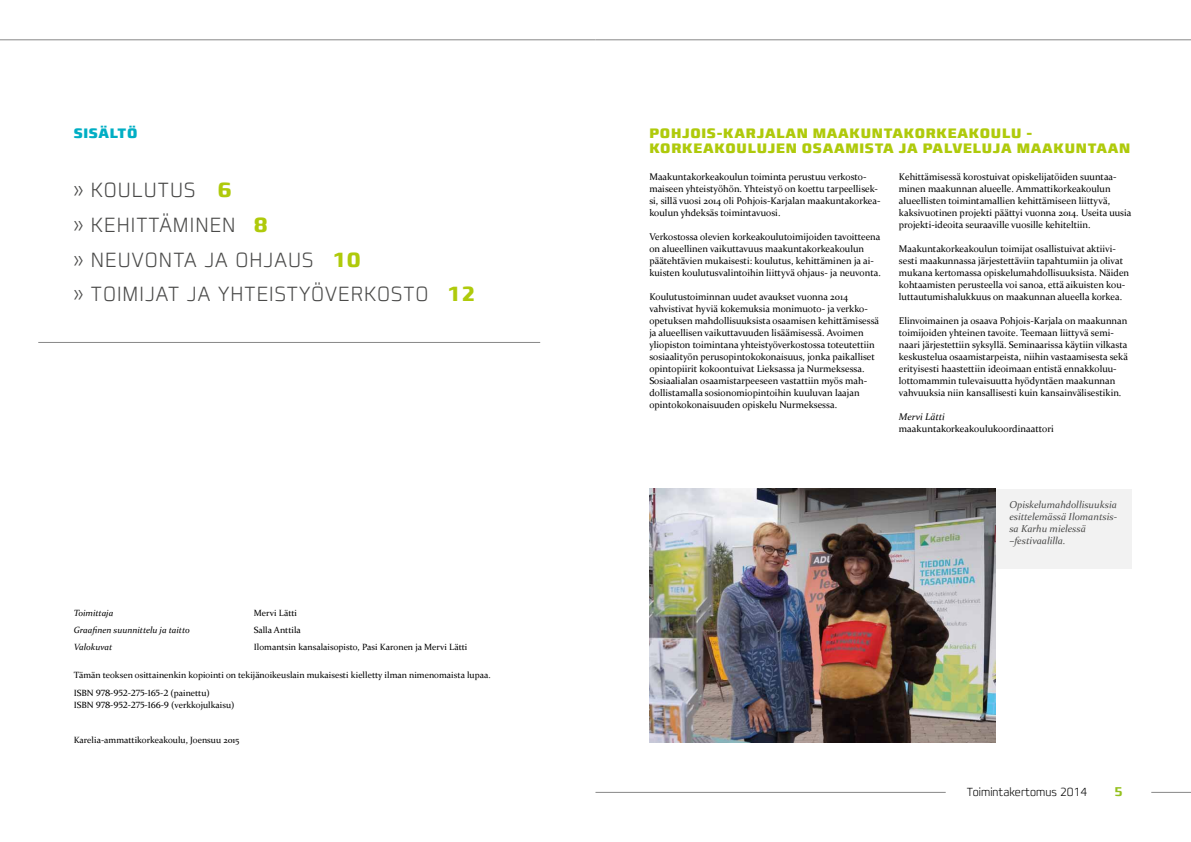
<style>
.page{position:relative;width:1191px;height:842px;background:#fff}
.page>*{position:absolute;margin:0;border:0;box-sizing:border-box;transform-origin:0 0}
.t1{font:200 condensed 21px/34.7px "Francker CYR";letter-spacing:.05em;color:#4a4a49}
.t2{font:800 condensed 14px "Francker CYR";letter-spacing:.05em;color:#afca0b}
.t3{font:800 condensed 14px "Francker CYR";letter-spacing:.05em;color:#00aec4}
.t4{font:13px "Francker CYR Condensed Smbold";color:#95c11f}
.t5{font:200 condensed 12px "Francker CYR";color:#000}
.t6{font:italic 10px/12px "Constantia";color:#4a4a49}
.t7{font:9.7px/12px "Constantia";color:#000}
.t8{font:italic 9.7px "Constantia";color:#000}
.t9{font:9px/17.7px "Constantia";color:#000}
.t10{font:italic 9px "Constantia";color:#000}
.s1{color:#474746}
.s2{font-weight:700;color:#afca0b}
</style>
<div class="page">
<hr style="left:595px;top:792px;width:350px;height:1px;background:#878787">
<hr style="left:0;top:40px;width:595px;height:1px;background:#878787">
<hr style="left:595px;top:40px;width:596px;height:1px;background:#878787">
<hr style="left:1151px;top:792px;width:40px;height:1px;background:#878787">
<hr style="left:38px;top:342px;width:502px;height:1px;background:#878787">
<img style="left:649px;top:489px;width:346px;height:254px">
<div style="left:995px;top:489px;width:136px;height:79px;background:#f1f1f1"></div>
<h2 class="t3" style="left:74px;top:125px;width:65px">Sisältö</h2>
<h1 class="t1" style="left:74px;top:173px;width:403px"><span class="s1">» KOULUTUS</span> <span class="s2">6<br></span>» KEHITTÄMINEN <span class="s2">8<br></span>» NEUVONTA JA OHJAUS <span class="s2">10<br></span>» TOIMIJAT JA YHTEISTYÖVERKOSTO <span class="s2">12</span></h1>
<p class="t10" style="left:74px;top:607px;width:41px">Toimittaja</p>
<p class="t9" style="left:254px;top:604px;width:45px">Mervi Lätti</p>
<p class="t10" style="left:74px;top:624px;width:118px">Graafinen suunnittelu ja taitto</p>
<p class="t9" style="left:254px;top:621px;width:49px">Salla Anttila</p>
<p class="t10" style="left:74px;top:641px;width:40px">Valokuvat</p>
<p class="t9" style="left:254px;top:638px;width:215px">Ilomantsin kansalaisopisto, Pasi Karonen ja Mervi Lätti</p>
<p class="t9" style="left:74px;top:666px;width:418px">Tämän teoksen osittainenkin kopiointi on tekijänoikeuslain mukaisesti kielletty ilman nimenomaista lupaa.<br>ISBN 978-952-275-165-2 (painettu)</p>
<p class="t9" style="left:74px;top:695px;width:162px">ISBN 978-952-275-166-9 (verkkojulkaisu)</p>
<p class="t9" style="left:74px;top:731px;width:167px">Karelia-ammattikorkeakoulu, Joensuu 2015</p>
<h2 class="t2" style="left:649px;top:125px;width:21px">POHJOIS</h2>
<h2 class="t2" style="left:716px;top:125px;width:30px">-KARJALAN</h2>
<h2 class="t2" style="left:813px;top:125px;width:13px">MAA</h2>
<h2 class="t2" style="left:849px;top:125px;width:23px">KUNTA</h2>
<h2 class="t2" style="left:903px;top:125px;width:88px">KORKEAKOULU</h2>
<h2 class="t2" style="left:1026px;top:125px;width:7px">-</h2>
<h2 class="t2" style="left:649px;top:140px;width:88px">KORKEAKOULUJEN</h2>
<h2 class="t2" style="left:802px;top:140px;width:12px">OSAAMISTA</h2>
<h2 class="t2" style="left:899px;top:140px;width:75px">JA PALVELUJA</h2>
<h2 class="t2" style="left:1016px;top:140px;width:13px">MAA</h2>
<h2 class="t2" style="left:1053px;top:140px;width:23px">KUNTAAN</h2>
<p class="t7" style="left:649px;top:170px;width:233px">Maakuntakorkeakoulun toiminta perustuu verkosto&shy;maiseen yhteistyöhön. Yhteistyö on koettu tarpeellisek&shy;si, sillä vuosi 2014 oli Pohjois-Karjalan maakuntakorkea&shy;koulun yhdeksäs toimintavuosi.</p>
<p class="t7" style="left:649px;top:230px;width:233px">Verkostossa olevien korkeakoulutoimijoiden tavoitteena on alueellinen vaikuttavuus maakuntakorkeakoulun päätehtävien mukaisesti: koulutus, kehittäminen ja ai&shy;kuisten koulutusvalintoihin liittyvä ohjaus- ja neuvonta.</p>
<p class="t7" style="left:649px;top:290px;width:231px">Koulutustoiminnan uudet avaukset vuonna 2014 vahvistivat hyviä kokemuksia monimuoto- ja verkko&shy;opetuksen mahdollisuuksista osaamisen kehittämisessä ja alueellisen vaikuttavuuden lisäämisessä. Avoimen yliopiston toimintana yhteistyöverkostossa toteutettiin sosiaalityön perusopintokokonaisuus, jonka paikalliset opintopiirit kokoontuivat Lieksassa ja Nurmeksessa.<br>Sosiaalialan osaamistarpeeseen vastattiin myös mah&shy;dollistamalla sosionomiopintoihin kuuluvan laajan opintokokonaisuuden opiskelu Nurmeksessa.</p>
<p class="t7" style="left:899px;top:170px;width:234px">Kehittämisessä korostuivat opiskelijatöiden suuntaa&shy;minen maakunnan alueelle. Ammattikorkeakoulun alueellisten toimintamallien kehittämiseen liittyvä, kaksivuotinen projekti päättyi vuonna 2014. Useita uusia projekti-ideoita seuraaville vuosille kehiteltiin.</p>
<p class="t7" style="left:899px;top:242px;width:232px">Maakuntakorkeakoulun toimijat osallistuivat aktiivi&shy;sesti maakunnassa järjestettäviin tapahtumiin ja olivat mukana kertomassa opiskelumahdollisuuksista. Näiden kohtaamisten perusteella voi sanoa, että aikuisten kou&shy;luttautumishalukkuus on maakunnan alueella korkea.</p>
<p class="t7" style="left:899px;top:314px;width:230px">Elinvoimainen ja osaava Pohjois-Karjala on maakunnan toimijoiden yhteinen tavoite. Teemaan liittyvä semi&shy;naari järjestettiin syksyllä. Seminaarissa käytiin vilkasta keskustelua osaamistarpeista, niihin vastaamisesta sekä erityisesti haastettiin ideoimaan entistä ennakkoluu&shy;lottomammin tulevaisuutta hyödyntäen maakunnan vahvuuksia niin kansallisesti kuin kansainvälisestikin.</p>
<p class="t8" style="left:899px;top:410px;width:47px">Mervi Lätti</p>
<p class="t7" style="left:899px;top:422px;width:156px">maakuntakorkeakoulukoordinaattori</p>
<p class="t6" style="left:1009px;top:498px;width:109px">Opiskelumahdollisuuksia esittelemässä Ilomantsis&shy;sa Karhu mielessä –festivaalilla.</p>
<p class="t5" style="left:966px;top:784px;width:122px">Toimintakertomus 2014</p>
<h3 class="t4" style="left:1114px;top:784px;width:10px">5</h3>
</div>
